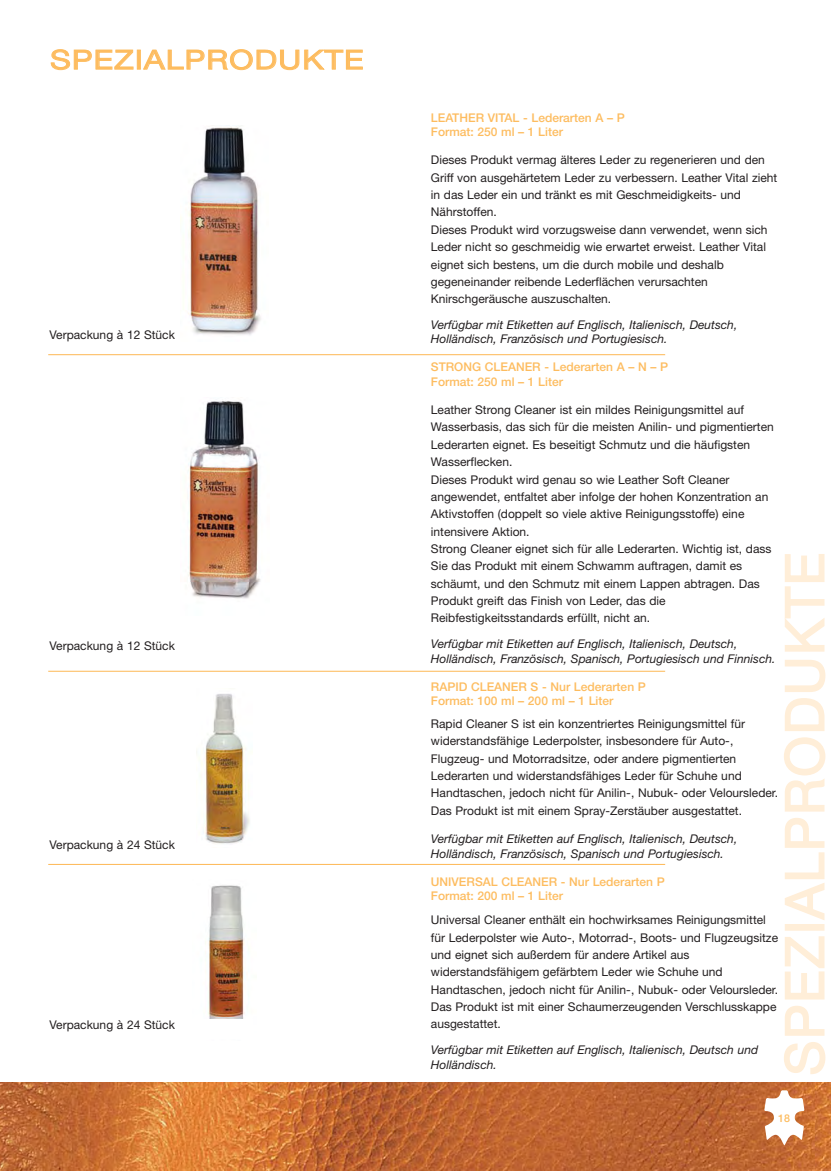
<style>
.page{position:relative;width:831px;height:1171px;background:#fff}
.page>*{position:absolute;margin:0;border:0;box-sizing:border-box;transform-origin:0 0}
.t1{font:53.4px "Helvetica Neue";letter-spacing:.03em;color:#ffeed8}
.t2{font:26.7px "Helvetica Neue";letter-spacing:.03em;color:#fdbc5f;scale:1.2 1}
.t3{font:12px/17.4px "Helvetica Neue";color:#231f20}
.t4{font:italic 12px/14.7px "Helvetica Neue";color:#231f20}
.t5{font:500 12px/14.7px "Helvetica Neue";color:#fdbc5f}
.t6{font:500 10.65px "Helvetica Neue";color:#fdbc5f}
</style>
<div class="page">
<img style="left:0;top:1082px;width:831px;height:89px">
<svg style="left:764px;top:1090px;width:40px;height:55px"></svg>
<hr style="left:48px;top:354px;width:617px;height:1px;background:#fdbc5f">
<hr style="left:48px;top:670px;width:617px;height:2px;background:#fdbc5f">
<hr style="left:48px;top:864px;width:617px;height:1px;background:#fdbc5f">
<img style="left:199px;top:693px;width:51px;height:151px">
<img style="left:205px;top:885px;width:40px;height:134px">
<img style="left:188px;top:401px;width:73px;height:198px">
<img style="left:180px;top:125px;width:81px;height:210px">
<h2 class="t2" style="left:50px;top:50px;width:263px">SPEZIALPRODUKTE</h2>
<p class="t3" style="left:50px;top:327px;width:127px">Verpackung à 12 Stück</p>
<p class="t3" style="left:50px;top:638px;width:127px">Verpackung à 12 Stück</p>
<p class="t3" style="left:50px;top:837px;width:127px">Verpackung à 24 Stück</p>
<p class="t3" style="left:50px;top:1017px;width:127px">Verpackung à 24 Stück</p>
<p class="t5" style="left:431px;top:111px;width:195px">LEATHER VITAL - Lederarten A – P<br>Format: 250 ml – 1 Liter</p>
<p class="t3" style="left:431px;top:153px;width:348px">Dieses Produkt vermag älteres Leder zu regenerieren und den Griff von ausgehärtetem Leder zu verbessern. Leather Vital zieht in das Leder ein und tränkt es mit Geschmeidigkeits- und Nährstoffen.<br>Dieses Produkt wird vorzugsweise dann verwendet, wenn sich Leder nicht so geschmeidig wie erwartet erweist. Leather Vital eignet sich bestens, um die durch mobile und deshalb gegeneinander reibende Lederflächen verursachten Knirschgeräusche auszuschalten.</p>
<p class="t4" style="left:431px;top:318px;width:308px">Verfügbar mit Etiketten auf Englisch, Italienisch, Deutsch,<br>Holländisch, Französisch und Portugiesisch.</p>
<p class="t5" style="left:431px;top:361px;width:239px">STRONG CLEANER - Lederarten A – N – P<br>Format: 250 ml – 1 Liter</p>
<p class="t3" style="left:431px;top:402px;width:344px">Leather Strong Cleaner ist ein mildes Reinigungsmittel auf Wasserbasis, das sich für die meisten Anilin- und pigmentierten Lederarten eignet. Es beseitigt Schmutz und die häufigsten Wasserflecken.<br>Dieses Produkt wird genau so wie Leather Soft Cleaner angewendet, entfaltet aber infolge der hohen Konzentration an Aktivstoffen (doppelt so viele aktive Reinigungsstoffe) eine intensivere Aktion.<br>Strong Cleaner eignet sich für alle Lederarten. Wichtig ist, dass Sie das Produkt mit einem Schwamm auftragen, damit es schäumt, und den Schmutz mit einem Lappen abtragen. Das Produkt greift das Finish von Leder, das die Reibfestigkeitsstandards erfüllt, nicht an.</p>
<p class="t4" style="left:431px;top:637px;width:346px">Verfügbar mit Etiketten auf Englisch, Italienisch, Deutsch,<br>Holländisch, Französisch, Spanisch, Portugiesisch und Finnisch.</p>
<p class="t5" style="left:431px;top:680px;width:216px">RAPID CLEANER S - Nur Lederarten P<br>Format: 100 ml – 200 ml – 1 Liter</p>
<p class="t3" style="left:431px;top:716px;width:349px">Rapid Cleaner S ist ein konzentriertes Reinigungsmittel für widerstandsfähige Lederpolster, insbesondere für Auto-, Flugzeug- und Motorradsitze, oder andere pigmentierten Lederarten und widerstandsfähiges Leder für Schuhe und Handtaschen, jedoch nicht für Anilin-, Nubuk- oder Veloursleder.<br>Das Produkt ist mit einem Spray-Zerstäuber ausgestattet.</p>
<p class="t4" style="left:431px;top:832px;width:308px">Verfügbar mit Etiketten auf Englisch, Italienisch, Deutsch,<br>Holländisch, Französisch, Spanisch und Portugiesisch.</p>
<p class="t5" style="left:431px;top:875px;width:235px">UNIVERSAL CLEANER - Nur Lederarten P<br>Format: 200 ml – 1 Liter</p>
<p class="t3" style="left:431px;top:912px;width:349px">Universal Cleaner enthält ein hochwirksames Reinigungsmittel für Lederpolster wie Auto-, Motorrad-, Boots- und Flugzeugsitze und eignet sich außerdem für andere Artikel aus widerstandsfähigem gefärbtem Leder wie Schuhe und Handtaschen, jedoch nicht für Anilin-, Nubuk- oder Veloursleder.<br>Das Produkt ist mit einer Schaumerzeugenden Verschlusskappe ausgestattet.</p>
<p class="t4" style="left:431px;top:1043px;width:329px">Verfügbar mit Etiketten auf Englisch, Italienisch, Deutsch und<br>Holländisch.</p>
<h1 class="t1" style="left:785px;top:1075px;width:524px;rotate:-90deg">SPEZIALPRODUKTE</h1>
<p class="t6" style="left:778px;top:1114px;width:13px">18</p>
</div>
